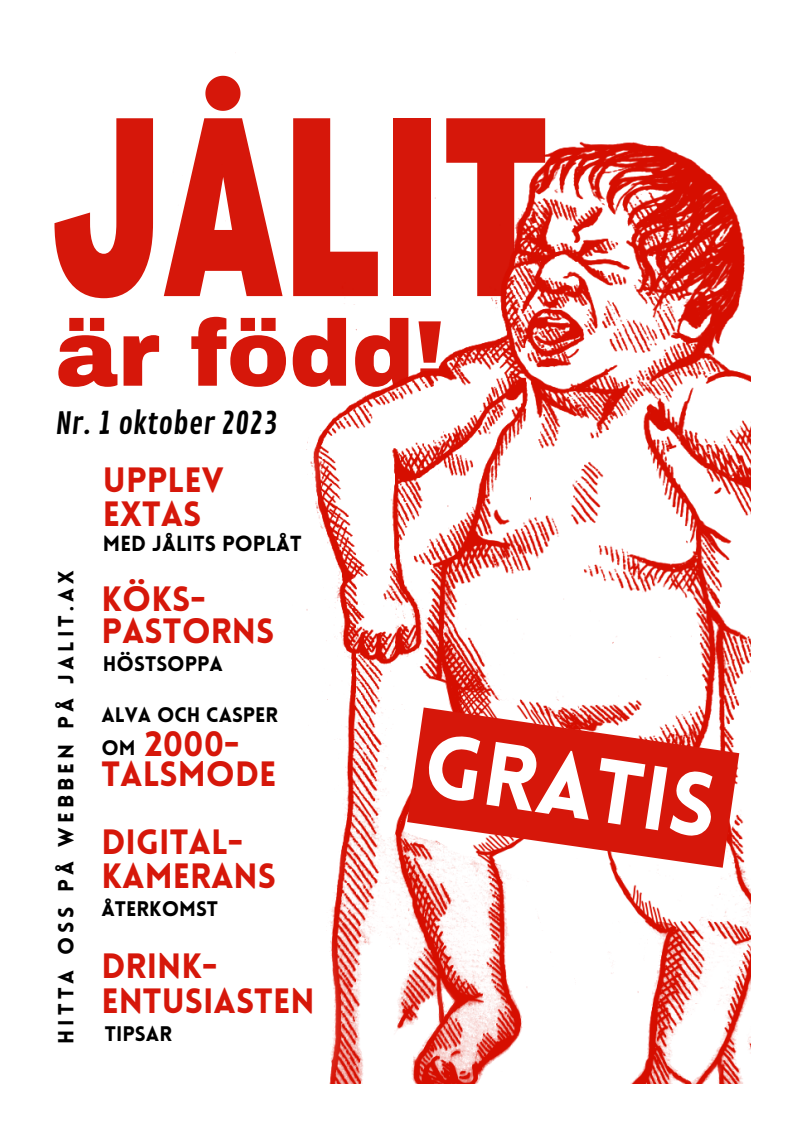
<style>
.page{position:relative;width:794px;height:1134px;background:#fff}
.page>*{position:absolute;margin:0;border:0;box-sizing:border-box;transform-origin:0 0}
.t1{font:900 condensed 248.9px "Bernoru";color:#d6170a}
.t2{font:900 93.5px "Archivo";color:#d6170a}
.t3{font:900 88.6px "Lovelo";color:#fff}
.t4{font:900 34.4px/34.4px "Lovelo";color:#d6170a}
.t5{font:29.9px "Contrail One";color:#000}
.t6{font:900 21.4px "Lovelo";letter-spacing:.195em;color:#000}
.t7{font:900 21.3px "Lovelo";color:#000}
.t8{font:900 20.6px "Lovelo";color:#000}
.t9{font:900 20.5px "Lovelo";color:#000}
.s1{font-size:20.5px;color:#000}
</style>
<div class="page">
<img style="left:220px;top:75px;width:530px;height:1008px">
<svg style="left:407px;top:707px;width:332px;height:161px;fill:#d6170a"></svg>
<svg style="left:205px;top:76px;width:35px;height:35px"></svg>
<p class="t1" style="left:47px;top:71px;width:507px">JALIT</p>
<p class="t2" style="left:56px;top:296px;width:391px">är född!</p>
<p class="t5" style="left:56px;top:406px;width:223px">Nr. 1 oktober 2023</p>
<p class="t6" style="left:52px;top:1044px;width:475px;rotate:-90deg">HITTA OSS PÅ WEBBEN PÅ JALIT.AX</p>
<p class="t4" style="left:103px;top:463px;width:122px">UPPLEV<br>EXTAS</p>
<p class="t7" style="left:103px;top:530px;width:200px">MED JÅLITS POPLÅT</p>
<p class="t4" style="left:101px;top:583px;width:174px;line-height:32.2px">KÖKS-<br>PASTORNS</p>
<p class="t8" style="left:103px;top:651px;width:122px">HÖSTSOPPA</p>
<p class="t9" style="left:101px;top:702px;width:178px">ALVA OCH CASPER</p>
<p class="t4" style="left:101px;top:730px;width:177px;line-height:30px"><span class="s1">OM</span> 2000-<br>TALSMODE</p>
<p class="t4" style="left:101px;top:825px;width:176px">DIGITAL-<br>KAMERANS</p>
<p class="t8" style="left:101px;top:896px;width:118px">ÅTERKOMST</p>
<p class="t4" style="left:101px;top:950px;width:215px">DRINK-<br>ENTUSIASTEN</p>
<p class="t8" style="left:105px;top:1021px;width:69px">TIPSAR</p>
<p class="t3" style="left:434px;top:708px;width:296px;rotate:9deg">GRATIS</p>
</div>
